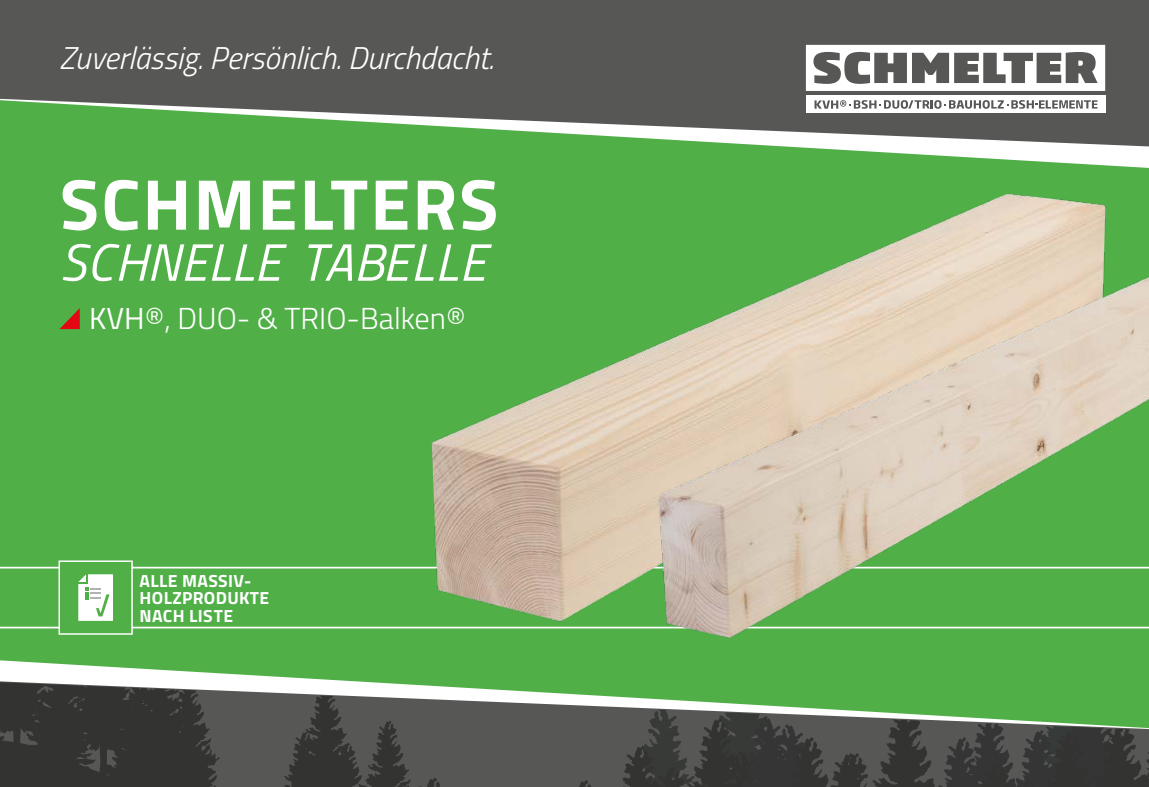
<style>
.page{position:relative;width:1149px;height:787px;background:#fff}
.page>*{position:absolute;margin:0;border:0;box-sizing:border-box;transform-origin:0 0}
.t1{font:700 72px "Titillium";letter-spacing:.03em;color:#fff}
.t2{font:italic 52.5px "Titillium";letter-spacing:.01em;color:#fff}
.t3{font:italic 300 31.5px "Titillium";letter-spacing:-.005em;color:#fff}
.t4{font:300 30.45px "Titillium";color:#fff}
.t5{font:700 17.55px/17.5px "Titillium";letter-spacing:.02em;color:#fff}
.s1{font-weight:400}
</style>
<div class="page">
<div style="left:0;top:0;width:1148px;height:787px;background:#50af47"></div>
<svg style="left:0;top:0;width:135px;height:109px;background:#5a5e59"></svg>
<svg style="left:0;top:681px;width:135px;height:56px;background:#40403f"></svg>
<svg style="left:0;top:737px;width:135px;height:50px;background:#353534"></svg>
<hr style="left:0;top:566px;width:1148px;height:2px;background:#fff">
<hr style="left:0;top:626px;width:1148px;height:2px;background:#fff">
<div style="left:58px;top:560px;width:75px;height:74px;background:#50af47;border:2px solid #fff"></div>
<svg style="left:78px;top:574px;width:35px;height:47px;background:#e3f0e2"></svg>
<img style="left:135px;top:0;width:252px;height:787px">
<img style="left:387px;top:0;width:761px;height:787px">
<svg style="left:60px;top:308px;width:20px;height:21px"></svg>
<p class="t3" style="left:60px;top:35px;width:436px">Zuverlässig. Persönlich. Durchdacht.</p>
<h1 class="t1" style="left:60px;top:149px;width:440px">SCHMELTERS</h1>
<h2 class="t2" style="left:60px;top:224px;width:427px">SCHNELLE TABELLE</h2>
<p class="t4" style="left:89px;top:296px;width:378px"><span class="s1">KVH</span>®, DUO- &amp; TRIO-Balken®</p>
<p class="t5" style="left:140px;top:571px;width:131px">ALLE MASSIV-<br>HOLZPRODUKTE<br>NACH LISTE</p>
</div>
